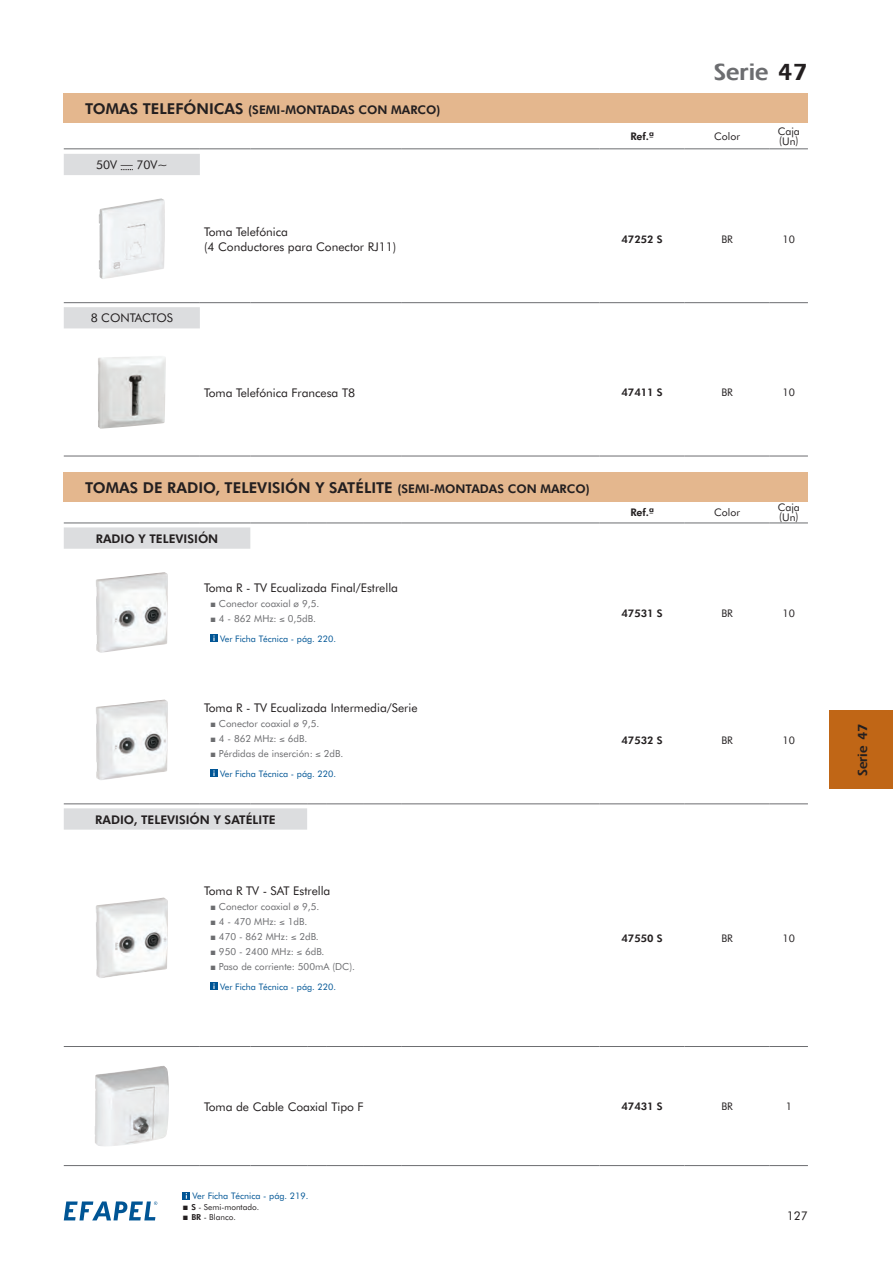
<style>
.page{position:relative;width:893px;height:1263px;background:#fff}
.page>*{position:absolute;margin:0;border:0;box-sizing:border-box;transform-origin:0 0}
.t1{font:700 24px "Ergoe";color:#6c6d70}
.t2{font:800 15px "Futura BT";color:#231f20}
.t3{font:700 13.5px "Ergoe";color:#231f20}
.t4{font:12px/15px "Futura BT";color:#231f20}
.t5{font:800 12px "Futura BT";color:#231f20}
.t6{font:10.5px/9.8px "Futura BT";color:#231f20}
.t7{font:800 10.5px "Futura BT";color:#231f20}
.t8{font:9.75px/15px "Futura BT";color:#6c6d70}
.t9{font:9px "Futura BT";color:#005595}
.t10{font:8.25px/10.5px "Futura BT";color:#231f20}
.s1{font-size:12px}
.s2{color:#231f20}
.s3{font-weight:800}
</style>
<div class="page">
<svg style="left:64px;top:1201px;width:93px;height:19px"></svg>
<div style="left:64px;top:94px;width:744px;height:29px;background:#e4b78e"></div>
<hr style="left:200px;top:302px;width:50px;height:1px;background:#6c6d70">
<hr style="left:250px;top:302px;width:152px;height:1px;background:#6c6d70">
<hr style="left:402px;top:302px;width:198px;height:1px;background:#6c6d70">
<hr style="left:600px;top:302px;width:85px;height:1px;background:#6c6d70">
<hr style="left:685px;top:302px;width:85px;height:1px;background:#6c6d70">
<hr style="left:770px;top:302px;width:38px;height:1px;background:#6c6d70">
<hr style="left:64px;top:456px;width:136px;height:1px;background:#6c6d70">
<hr style="left:200px;top:456px;width:50px;height:1px;background:#6c6d70">
<hr style="left:250px;top:456px;width:152px;height:1px;background:#6c6d70">
<hr style="left:402px;top:456px;width:198px;height:1px;background:#6c6d70">
<hr style="left:600px;top:456px;width:85px;height:1px;background:#6c6d70">
<hr style="left:685px;top:456px;width:85px;height:1px;background:#6c6d70">
<hr style="left:770px;top:456px;width:38px;height:1px;background:#6c6d70">
<hr style="left:64px;top:149px;width:136px;height:1px;background:#6c6d70">
<hr style="left:200px;top:149px;width:50px;height:1px;background:#6c6d70">
<hr style="left:250px;top:149px;width:152px;height:1px;background:#6c6d70">
<hr style="left:402px;top:149px;width:198px;height:1px;background:#6c6d70">
<hr style="left:600px;top:149px;width:85px;height:1px;background:#6c6d70">
<hr style="left:685px;top:149px;width:85px;height:1px;background:#6c6d70">
<hr style="left:770px;top:149px;width:38px;height:1px;background:#6c6d70">
<svg style="left:64px;top:154px;width:136px;height:174px"></svg>
<img style="left:99px;top:198px;width:66px;height:81px">
<img style="left:98px;top:356px;width:68px;height:73px">
<div style="left:64px;top:472px;width:744px;height:30px;background:#e4b78e"></div>
<svg style="left:64px;top:527px;width:243px;height:303px"></svg>
<hr style="left:64px;top:804px;width:136px;height:1px;background:#6c6d70">
<hr style="left:200px;top:804px;width:50px;height:1px;background:#6c6d70">
<hr style="left:250px;top:804px;width:57px;height:1px;background:#6c6d70">
<svg style="left:307px;top:804px;width:19px;height:1px"></svg>
<hr style="left:326px;top:804px;width:38px;height:1px;background:#6c6d70">
<hr style="left:364px;top:804px;width:38px;height:1px;background:#6c6d70">
<hr style="left:402px;top:804px;width:198px;height:1px;background:#6c6d70">
<hr style="left:600px;top:804px;width:85px;height:1px;background:#6c6d70">
<hr style="left:685px;top:804px;width:85px;height:1px;background:#6c6d70">
<hr style="left:770px;top:804px;width:38px;height:1px;background:#6c6d70">
<hr style="left:64px;top:1046px;width:136px;height:1px;background:#6c6d70">
<hr style="left:200px;top:1046px;width:50px;height:1px;background:#6c6d70">
<hr style="left:250px;top:1046px;width:57px;height:1px;background:#6c6d70">
<svg style="left:307px;top:1046px;width:19px;height:1px"></svg>
<hr style="left:326px;top:1046px;width:38px;height:1px;background:#6c6d70">
<hr style="left:364px;top:1046px;width:38px;height:1px;background:#6c6d70">
<hr style="left:402px;top:1046px;width:198px;height:1px;background:#6c6d70">
<hr style="left:600px;top:1046px;width:85px;height:1px;background:#6c6d70">
<hr style="left:685px;top:1046px;width:85px;height:1px;background:#6c6d70">
<hr style="left:770px;top:1046px;width:38px;height:1px;background:#6c6d70">
<hr style="left:64px;top:1165px;width:136px;height:1px;background:#6c6d70">
<hr style="left:200px;top:1165px;width:50px;height:1px;background:#6c6d70">
<hr style="left:250px;top:1165px;width:57px;height:1px;background:#6c6d70">
<svg style="left:307px;top:1165px;width:19px;height:1px"></svg>
<hr style="left:326px;top:1165px;width:38px;height:1px;background:#6c6d70">
<hr style="left:364px;top:1165px;width:38px;height:1px;background:#6c6d70">
<hr style="left:402px;top:1165px;width:198px;height:1px;background:#6c6d70">
<hr style="left:600px;top:1165px;width:85px;height:1px;background:#6c6d70">
<hr style="left:685px;top:1165px;width:85px;height:1px;background:#6c6d70">
<hr style="left:770px;top:1165px;width:38px;height:1px;background:#6c6d70">
<hr style="left:64px;top:523px;width:136px;height:1px;background:#6c6d70">
<hr style="left:200px;top:523px;width:50px;height:1px;background:#6c6d70">
<hr style="left:250px;top:523px;width:57px;height:1px;background:#6c6d70">
<svg style="left:307px;top:523px;width:19px;height:1px"></svg>
<hr style="left:326px;top:523px;width:38px;height:1px;background:#6c6d70">
<hr style="left:364px;top:523px;width:38px;height:1px;background:#6c6d70">
<hr style="left:402px;top:523px;width:198px;height:1px;background:#6c6d70">
<hr style="left:600px;top:523px;width:85px;height:1px;background:#6c6d70">
<hr style="left:685px;top:523px;width:85px;height:1px;background:#6c6d70">
<hr style="left:770px;top:523px;width:38px;height:1px;background:#6c6d70">
<img style="left:96px;top:572px;width:72px;height:81px">
<div style="left:210px;top:635px;width:7px;height:7px;background:#005595"></div>
<svg style="left:213px;top:635px;width:2px;height:6px"></svg>
<img style="left:96px;top:700px;width:72px;height:81px">
<div style="left:210px;top:770px;width:7px;height:7px;background:#005595"></div>
<svg style="left:213px;top:770px;width:2px;height:6px"></svg>
<img style="left:96px;top:897px;width:72px;height:81px">
<div style="left:210px;top:983px;width:7px;height:7px;background:#005595"></div>
<svg style="left:213px;top:983px;width:2px;height:6px"></svg>
<img style="left:95px;top:1066px;width:74px;height:80px">
<svg style="left:183px;top:1192px;width:7px;height:7px"></svg>
<div style="left:829px;top:710px;width:64px;height:79px;background:#c06616"></div>
<svg style="left:211px;top:603px;width:4px;height:4px"></svg>
<svg style="left:211px;top:618px;width:4px;height:4px"></svg>
<svg style="left:211px;top:723px;width:4px;height:4px"></svg>
<svg style="left:211px;top:738px;width:4px;height:4px"></svg>
<svg style="left:211px;top:753px;width:4px;height:4px"></svg>
<p class="t2" style="left:85px;top:100px;width:175px">TOMAS TELEFÓNICAS <span class="s1">(SEMI</span></p>
<p class="t5" style="left:280px;top:103px;width:162px">-MONTADAS C ON MARCO)</p>
<p class="t4" style="left:96px;top:157px;width:73px">50V — 70V~</p>
<h1 class="t1" style="left:714px;top:58px;width:96px">Serie <span class="s2">47</span></h1>
<p class="t7" style="left:630px;top:130px;width:25px">REF.ª</p>
<p class="t6" style="left:714px;top:131px;width:27px">Color</p>
<p class="t6" style="left:778px;top:126px;width:24px">Caja (U n)</p>
<p class="t4" style="left:91px;top:310px;width:82px">8 c ontactos</p>
<p class="t4" style="left:204px;top:224px;width:194px">Toma Telefónica<br>(4 Conductores para Conector RJ11)</p>
<p class="t7" style="left:621px;top:233px;width:42px">47252 S</p>
<p class="t6" style="left:721px;top:234px;width:13px">BR</p>
<p class="t6" style="left:783px;top:234px;width:14px">10</p>
<p class="t4" style="left:204px;top:385px;width:153px">Toma Telefónica Francesa T8</p>
<p class="t7" style="left:621px;top:386px;width:42px">47411 S</p>
<p class="t6" style="left:721px;top:387px;width:13px">BR</p>
<p class="t6" style="left:783px;top:387px;width:14px">10</p>
<p class="t2" style="left:85px;top:478px;width:325px">TOMAS DE RADIO, TELEVISIÓN Y SATÉLITE <span class="s1">(SEMI</span></p>
<p class="t5" style="left:430px;top:481px;width:162px">-MONTADAS C ON MARCO)</p>
<p class="t5" style="left:96px;top:531px;width:68px">RADI O Y TELEVI</p>
<p class="t5" style="left:187px;top:531px;width:32px">SIÓN</p>
<p class="t4" style="left:204px;top:581px;width:195px">Toma R - TV Ecualizada Final/Estrella</p>
<p class="t8" style="left:219px;top:596px;width:102px">Conector coaxial ø 9,5.<br>4 - 862 MHz: ≤ 0,5dB.</p>
<p class="t9" style="left:220px;top:633px;width:117px">Ver Ficha Técnica - pág. 220.</p>
<p class="t4" style="left:204px;top:700px;width:215px">Toma R - TV Ecualizada Intermedia/Serie</p>
<p class="t8" style="left:219px;top:716px;width:126px">Conector coaxial ø 9,5.<br>4 - 862 MHz: ≤ 6dB.<br>Pérdidas de inserción: ≤ 2dB.</p>
<p class="t9" style="left:220px;top:768px;width:117px">Ver Ficha Técnica - pág. 220.</p>
<p class="t5" style="left:95px;top:812px;width:60px">RADI O, TELEVIS</p>
<p class="t5" style="left:186px;top:812px;width:74px">IÓN Y SATÉLITE</p>
<p class="t4" style="left:204px;top:883px;width:128px">Toma R TV - SAT Estrella</p>
<p class="t8" style="left:219px;top:899px;width:138px">Conector coaxial ø 9,5.<br>4 - 470 MHz: ≤ 1dB.<br>470 - 862 MHz: ≤ 2dB.<br>950 - 2400 MHz: ≤ 6dB.<br>Paso de corriente: 500mA (DC).</p>
<p class="t9" style="left:220px;top:981px;width:117px">Ver Ficha Técnica - pág. 220.</p>
<p class="t7" style="left:630px;top:506px;width:25px">REF.ª</p>
<p class="t6" style="left:714px;top:507px;width:27px">Color</p>
<p class="t6" style="left:778px;top:502px;width:24px">Caja (U n)</p>
<p class="t7" style="left:621px;top:607px;width:42px">47531 S</p>
<p class="t6" style="left:721px;top:608px;width:13px">BR</p>
<p class="t6" style="left:783px;top:608px;width:14px">10</p>
<p class="t7" style="left:621px;top:734px;width:42px">47532 S</p>
<p class="t6" style="left:721px;top:735px;width:13px">BR</p>
<p class="t6" style="left:783px;top:735px;width:14px">10</p>
<p class="t7" style="left:621px;top:932px;width:42px">47550 S</p>
<p class="t6" style="left:721px;top:933px;width:13px">BR</p>
<p class="t6" style="left:783px;top:933px;width:14px">10</p>
<p class="t4" style="left:204px;top:1099px;width:161px">Toma de Cable Coaxial Tipo F</p>
<p class="t7" style="left:621px;top:1100px;width:42px">47431 S</p>
<p class="t6" style="left:721px;top:1101px;width:13px">BR</p>
<p class="t6" style="left:786px;top:1101px;width:8px">1</p>
<p class="t9" style="left:192px;top:1191px;width:117px">Ver Ficha Técnica - pág. 219.</p>
<p class="t10" style="left:191px;top:1202px;width:69px"><span class="s3">S</span> - Semi-montado.<br><span class="s3">BR</span> - Blanco.</p>
<p class="t4" style="left:787px;top:1208px;width:23px">127</p>
<p class="t3" style="left:855px;top:776px;width:54px;rotate:-90deg">Serie 47</p>
</div>
